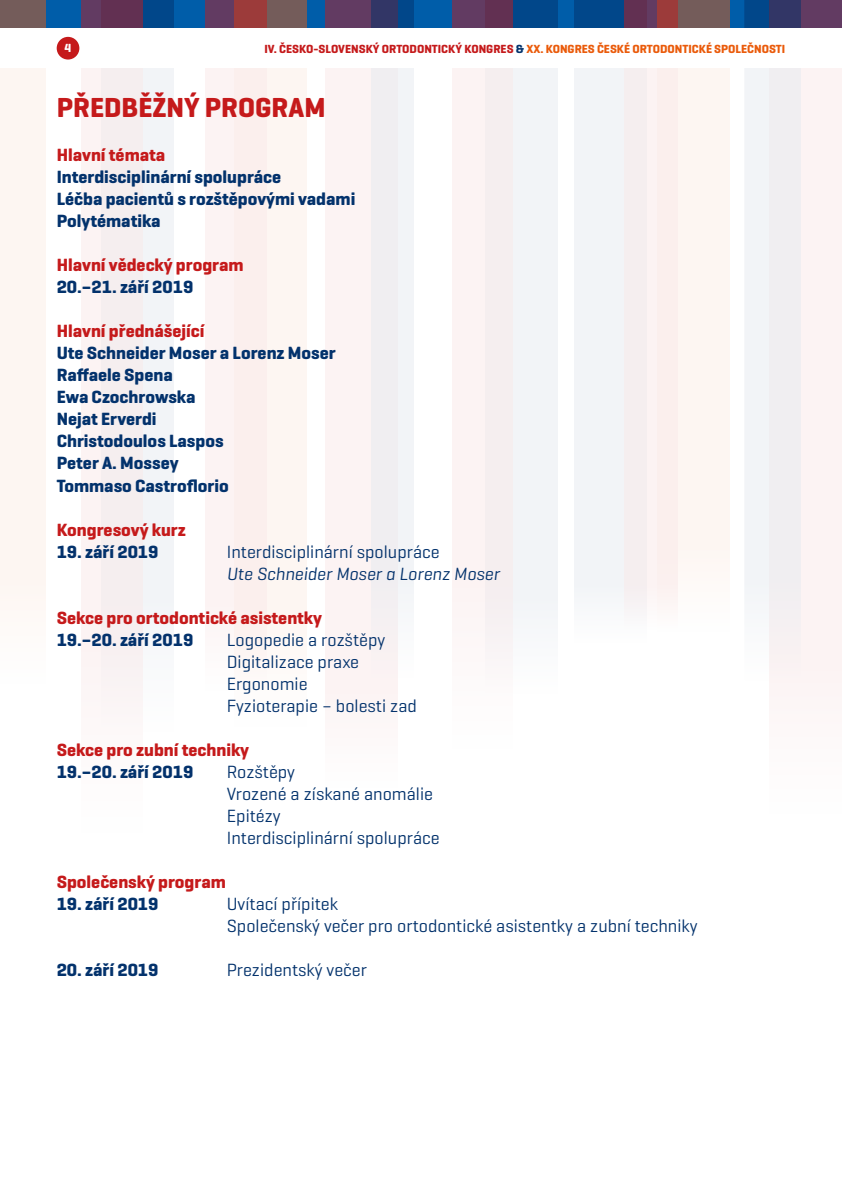
<style>
.page{position:relative;width:842px;height:1191px;background:#fff}
.page>*{position:absolute;margin:0;border:0;box-sizing:border-box;transform-origin:0 0}
.t1{font:700 28px "Geogrotesque";color:#c51a1b}
.t2{font:700 18px/22px "Geogrotesque";color:#03326c}
.t3{font:18px/22px "Geogrotesque";color:#03326c}
.t4{font:700 18px "Geogrotesque";color:#c51a1b}
.t5{font:italic 18px "Geogrotesque";color:#03326c}
.t6{font:700 12px "Geogrotesque";color:#ea5b0b}
.t7{font:700 12px "Geogrotesque";color:#fff}
.s1{color:#c51a1b}
.s2{color:#03326c}
</style>
<div class="page">
<svg style="left:0;top:0;width:842px;height:28px;background:#125397"></svg>
<svg style="left:513px;top:0;width:45px;height:28px"></svg>
<svg style="left:677px;top:0;width:53px;height:28px"></svg>
<svg style="left:574px;top:0;width:50px;height:28px"></svg>
<svg style="left:452px;top:0;width:61px;height:28px;background:#62355a"></svg>
<svg style="left:325px;top:0;width:46px;height:28px"></svg>
<svg style="left:267px;top:0;width:40px;height:28px"></svg>
<svg style="left:744px;top:0;width:57px;height:28px;background:#1c3d75"></svg>
<svg style="left:205px;top:0;width:62px;height:28px;background:#803b4c"></svg>
<svg style="left:82px;top:0;width:61px;height:28px;background:#623356"></svg>
<svg style="left:0;top:0;width:46px;height:28px"></svg>
<svg style="left:624px;top:0;width:53px;height:28px"></svg>
<svg style="left:371px;top:0;width:43px;height:28px"></svg>
<div style="left:0;top:28px;width:842px;height:1163px;background:linear-gradient(to right,#fdfafa,#fbf9f9)"></div>
<hr style="left:841px;top:28px;width:1px;height:1163px;background:#fff">
<div style="left:57px;top:37px;width:22px;height:23px;background:#c51a1b;border-radius:50%"></div>
<p class="t7" style="left:65px;top:41px;width:8px">4</p>
<p class="t6" style="left:265px;top:41px;width:522px"><span class="s1">IV. ČESKO-SLOVENSKÝ ORTODONTICKÝ KONGRES</span> <span class="s2">&amp;</span> XX. KONGRES ČESKÉ ORTODONTICKÉ SPOLEČNOSTI</p>
<h1 class="t1" style="left:57px;top:90px;width:270px">PŘEDBĚŽNÝ PROGRAM</h1>
<p class="t4" style="left:57px;top:144px;width:110px">Hlavní témata</p>
<p class="t2" style="left:57px;top:166px;width:300px">Interdisciplinární spolupráce<br>Léčba pacientů s rozštěpovými vadami<br>Polytématika</p>
<p class="t4" style="left:57px;top:254px;width:188px">Hlavní vědecký program</p>
<p class="t2" style="left:57px;top:276px;width:138px">20.–21. září 2019</p>
<p class="t4" style="left:57px;top:320px;width:149px">Hlavní přednášející</p>
<p class="t2" style="left:57px;top:342px;width:280px">Ute Schneider Moser a Lorenz Moser<br>Raffaele Spena<br>Ewa Czochrowska<br>Nejat Erverdi<br>Christodoulos Laspos<br>Peter A. Mossey<br>Tommaso Castroflorio</p>
<p class="t4" style="left:57px;top:518px;width:131px">Kongresový kurz</p>
<p class="t2" style="left:57px;top:540px;width:103px">19. září 2019</p>
<p class="t3" style="left:227px;top:540px;width:214px">Interdisciplinární spolupráce</p>
<p class="t5" style="left:227px;top:562px;width:274px">Ute Schneider Moser a Lorenz Moser</p>
<p class="t4" style="left:57px;top:606px;width:267px">Sekce pro ortodontické asistentky</p>
<p class="t2" style="left:57px;top:628px;width:138px">19.–20. září 2019</p>
<p class="t3" style="left:227px;top:628px;width:192px">Logopedie a rozštěpy<br>Digitalizace praxe<br>Ergonomie<br>Fyzioterapie – bolesti zad</p>
<p class="t4" style="left:57px;top:738px;width:194px">Sekce pro zubní techniky</p>
<p class="t2" style="left:57px;top:760px;width:138px">19.–20. září 2019</p>
<p class="t3" style="left:227px;top:760px;width:214px">Rozštěpy<br>Vrozené a získané anomálie<br>Epitézy<br>Interdisciplinární spolupráce</p>
<p class="t4" style="left:57px;top:870px;width:171px">Společenský program</p>
<p class="t2" style="left:57px;top:892px;width:103px">19. září 2019</p>
<p class="t3" style="left:227px;top:892px;width:472px">Uvítací přípitek<br>Společenský večer pro ortodontické asistentky a zubní techniky</p>
<p class="t2" style="left:57px;top:958px;width:103px">20. září 2019</p>
<p class="t3" style="left:227px;top:958px;width:142px">Prezidentský večer</p>
</div>
